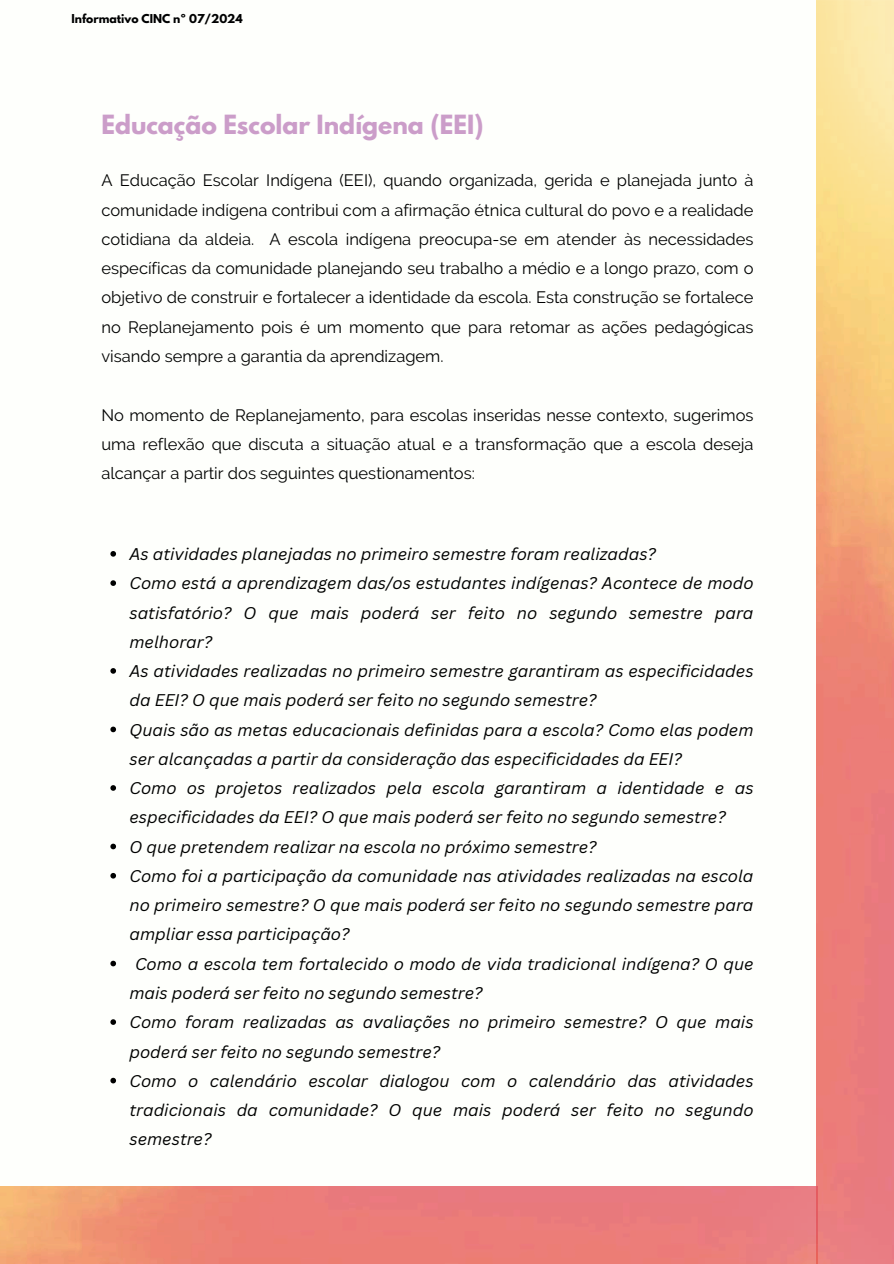
<style>
.page{position:relative;width:894px;height:1264px;background:#fff}
.page>*{position:absolute;margin:0;border:0;box-sizing:border-box;transform-origin:0 0}
.t1{font:700 23.4px "League Spartan";color:#cb9dc9}
.t2{font:italic 16.5px "Canva Sans";color:#000}
.t3{font:16.5px/29.2px "Raleway";color:#000;text-align:justify}
.t4{font:700 10.95px "League Spartan";color:#000001}
</style>
<div class="page">
<svg style="left:110px;top:551px;width:6px;height:5px"></svg>
<svg style="left:110px;top:580px;width:6px;height:6px"></svg>
<svg style="left:110px;top:668px;width:6px;height:5px"></svg>
<svg style="left:110px;top:726px;width:6px;height:6px"></svg>
<svg style="left:110px;top:785px;width:6px;height:5px"></svg>
<svg style="left:110px;top:843px;width:6px;height:6px"></svg>
<svg style="left:110px;top:873px;width:6px;height:5px"></svg>
<svg style="left:110px;top:960px;width:6px;height:6px"></svg>
<svg style="left:110px;top:1019px;width:6px;height:5px"></svg>
<svg style="left:110px;top:1077px;width:6px;height:6px"></svg>
<img style="left:816px;top:0;width:77px;height:1263px">
<p class="t4" style="left:72px;top:10px;width:173px">Informativo CINC nº 07/2024</p>
<h1 class="t1" style="left:101px;top:107px;width:383px">Educação Escolar Indígena (EEI)</h1>
<p class="t3" style="left:101px;top:166px;width:653px">A Educação Escolar Indígena (EEI), quando organizada, gerida e planejada junto à comunidade indígena contribui com a afirmação étnica cultural do povo e a realidade cotidiana da aldeia. A escola indígena preocupa-se em atender às necessidades específicas da comunidade planejando seu trabalho a médio e a longo prazo, com o objetivo de construir e fortalecer a identidade da escola. Esta construção se fortalece no Replanejamento pois é um momento que para retomar as ações pedagógicas visando sempre a garantia da aprendizagem.</p>
<p class="t3" style="left:101px;top:400px;width:653px">No momento de Replanejamento, para escolas inseridas nesse contexto, sugerimos uma reflexão que discuta a situação atual e a transformação que a escola deseja alcançar a partir dos seguintes questionamentos:</p>
<p class="t2" style="left:129px;top:544px;width:528px">As atividades planejadas no primeiro semestre foram realizadas?</p>
<p class="t2" style="left:129px;top:573px;width:625px">Como está a aprendizagem das/os estudantes indígenas? Acontece de modo</p>
<p class="t2" style="left:129px;top:603px;width:625px">satisfatório? O que mais poderá ser feito no segundo semestre para</p>
<p class="t2" style="left:129px;top:632px;width:84px">melhorar?</p>
<p class="t2" style="left:129px;top:661px;width:625px">As atividades realizadas no primeiro semestre garantiram as especificidades</p>
<p class="t2" style="left:129px;top:690px;width:468px">da EEI? O que mais poderá ser feito no segundo semestre?</p>
<p class="t2" style="left:129px;top:720px;width:625px">Quais são as metas educacionais definidas para a escola? Como elas podem</p>
<p class="t2" style="left:129px;top:749px;width:554px">ser alcançadas a partir da consideração das especificidades da EEI?</p>
<p class="t2" style="left:129px;top:778px;width:625px">Como os projetos realizados pela escola garantiram a identidade e as</p>
<p class="t2" style="left:129px;top:807px;width:597px">especificidades da EEI? O que mais poderá ser feito no segundo semestre?</p>
<p class="t2" style="left:129px;top:837px;width:468px">O que pretendem realizar na escola no próximo semestre?</p>
<p class="t2" style="left:129px;top:866px;width:625px">Como foi a participação da comunidade nas atividades realizadas na escola</p>
<p class="t2" style="left:129px;top:895px;width:625px">no primeiro semestre? O que mais poderá ser feito no segundo semestre para</p>
<p class="t2" style="left:129px;top:924px;width:222px">ampliar essa participação?</p>
<p class="t2" style="left:135px;top:954px;width:620px">Como a escola tem fortalecido o modo de vida tradicional indígena? O que</p>
<p class="t2" style="left:129px;top:983px;width:355px">mais poderá ser feito no segundo semestre?</p>
<p class="t2" style="left:129px;top:1012px;width:625px">Como foram realizadas as avaliações no primeiro semestre? O que mais</p>
<p class="t2" style="left:129px;top:1041px;width:312px">poderá ser feito no segundo semestre?</p>
<p class="t2" style="left:129px;top:1071px;width:625px">Como o calendário escolar dialogou com o calendário das atividades</p>
<p class="t2" style="left:129px;top:1100px;width:625px">tradicionais da comunidade? O que mais poderá ser feito no segundo</p>
<p class="t2" style="left:129px;top:1129px;width:84px">semestre?</p>
</div>
